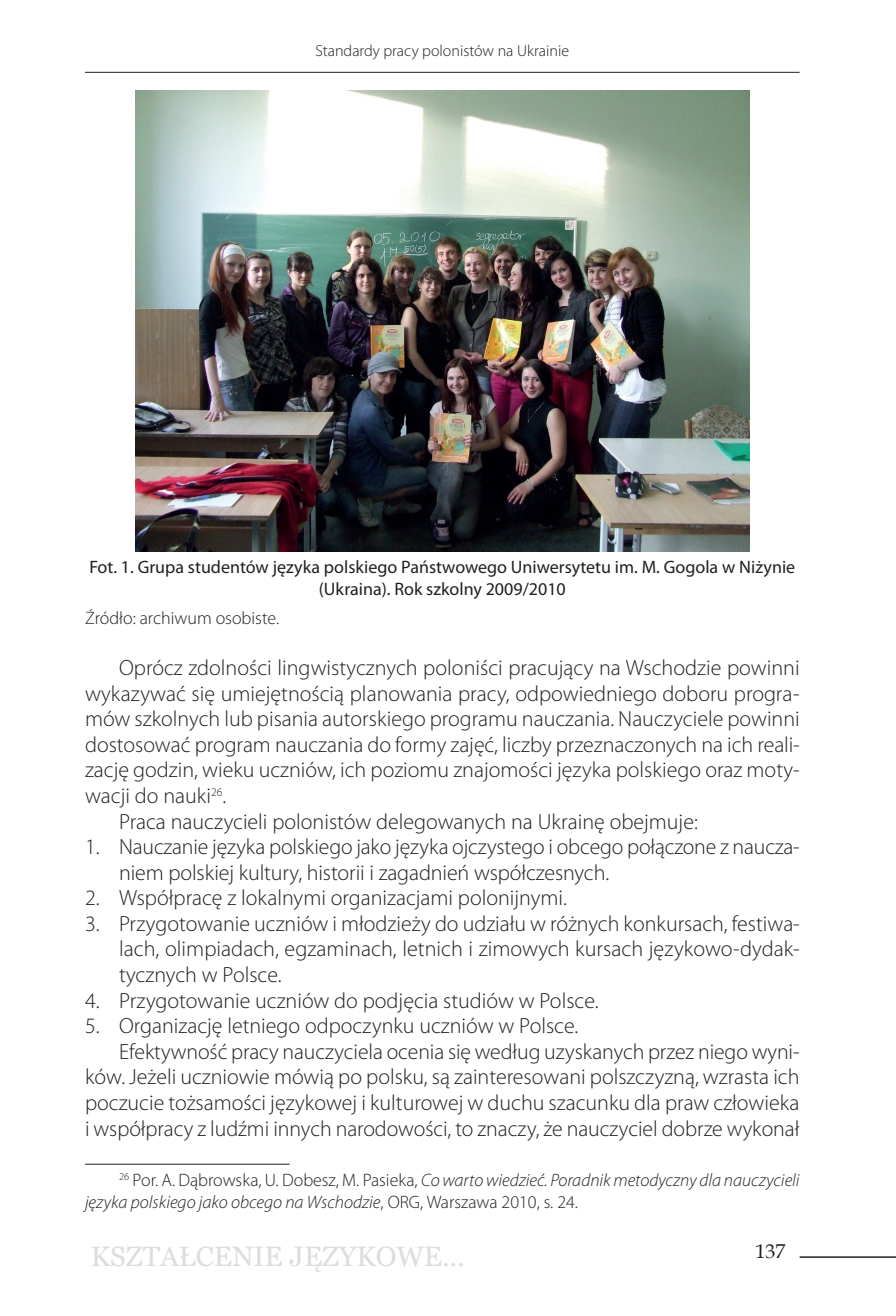
<style>
.page{position:relative;width:896px;height:1316px;background:#fff}
.page>*{position:absolute;margin:0;border:0;box-sizing:border-box;transform-origin:0 0}
.t1{font:28px "Georgia";color:#dcdddf}
.t2{font:300 22px/25.6px "Myriad Pro";color:#231f20}
.t3{font:20px "Book Antiqua";color:#231f20}
.t4{font:italic 300 18px/22px "Myriad Pro";color:#231f20}
.t5{font:18px/22px "Myriad Pro";color:#231f20;text-align:center}
.t6{font:300 18px "Myriad Pro";color:#231f20}
.t7{font:300 16px "Myriad Pro";color:#231f20}
.s1{font-style:normal}
</style>
<div class="page">
<hr style="left:799px;top:1256px;width:97px;height:1px;background:#231f20">
<hr style="left:85px;top:72px;width:714px;height:1px;background:#231f20">
<img style="left:135px;top:91px;width:614px;height:460px">
<hr style="left:85px;top:1163px;width:205px;height:1px;background:#231f20">
<p class="t7" style="left:315px;top:41px;width:255px">Standardy pracy polonistów na Ukrainie</p>
<p class="t5" style="left:89px;top:556px;width:707px">Fot. 1. Grupa studentów języka polskiego Państwowego Uniwersytetu im. M. Gogola w Niżynie (Ukraina). Rok szkolny 2009/2010</p>
<p class="t6" style="left:85px;top:607px;width:196px">Źródło: archiwum osobiste.</p>
<p class="t2" style="left:119px;top:654px;width:682px">Oprócz zdolności lingwistycznych poloniści pracujący na Wschodzie powinni</p>
<p class="t2" style="left:85px;top:680px;width:716px">wykazywać się umiejętnością planowania pracy, odpowiedniego doboru progra-</p>
<p class="t2" style="left:85px;top:705px;width:716px">mów szkolnych lub pisania autorskiego programu nauczania. Nauczyciele powinni</p>
<p class="t2" style="left:85px;top:731px;width:716px">dostosować program nauczania do formy zajęć, liczby przeznaczonych na ich reali-</p>
<p class="t2" style="left:85px;top:757px;width:716px">zację godzin, wieku uczniów, ich poziomu znajomości języka polskiego oraz moty-</p>
<p class="t2" style="left:85px;top:782px;width:143px">wacji do nauki<sup>26</sup>.</p>
<p class="t2" style="left:119px;top:808px;width:580px">Praca nauczycieli polonistów delegowanych na Ukrainę obejmuje:</p>
<p class="t2" style="left:119px;top:833px;width:682px;text-indent:-34px">1. Nauczanie języka polskiego jako języka ojczystego i obcego połączone z naucza&shy;niem polskiej kultury, historii i zagadnień współczesnych.</p>
<p class="t2" style="left:85px;top:884px;width:483px">2. Współpracę z lokalnymi organizacjami polonijnymi.</p>
<p class="t2" style="left:119px;top:910px;width:682px;text-align:justify;text-indent:-34px">3. Przygotowanie uczniów i młodzieży do udziału w różnych konkursach, festiwa&shy;lach, olimpiadach, egzaminach, letnich i zimowych kursach językowo-dydak&shy;tycznych w Polsce.</p>
<p class="t2" style="left:85px;top:987px;width:515px">4. Przygotowanie uczniów do podjęcia studiów w Polsce.</p>
<p class="t2" style="left:85px;top:1012px;width:495px">5. Organizację letniego odpoczynku uczniów w Polsce.</p>
<p class="t2" style="left:119px;top:1038px;width:682px">Efektywność pracy nauczyciela ocenia się według uzyskanych przez niego wyni-</p>
<p class="t2" style="left:85px;top:1063px;width:716px">ków. Jeżeli uczniowie mówią po polsku, są zainteresowani polszczyzną, wzrasta ich</p>
<p class="t2" style="left:85px;top:1089px;width:716px">poczucie tożsamości językowej i kulturowej w duchu szacunku dla praw człowieka</p>
<p class="t2" style="left:85px;top:1115px;width:716px">i współpracy z ludźmi innych narodowości, to znaczy, że nauczyciel dobrze wykonał</p>
<p class="t4" style="left:85px;top:1168px;width:716px;text-indent:34px"><sup>26</sup> <span class="s1">Por. A. Dąbrowska, U. Dobesz, M. Pasieka,</span> Co warto wiedzieć. Poradnik metodyczny dla nauczycieli języka polskiego jako obcego na Wschodzie<span class="s1">, ORG, Warszawa 2010, s. 24.</span></p>
<p class="t1" style="left:91px;top:1239px;width:376px">KSZTAŁCENIE JĘZYKOWE…</p>
<p class="t3" style="left:755px;top:1237px;width:31px">137</p>
</div>
